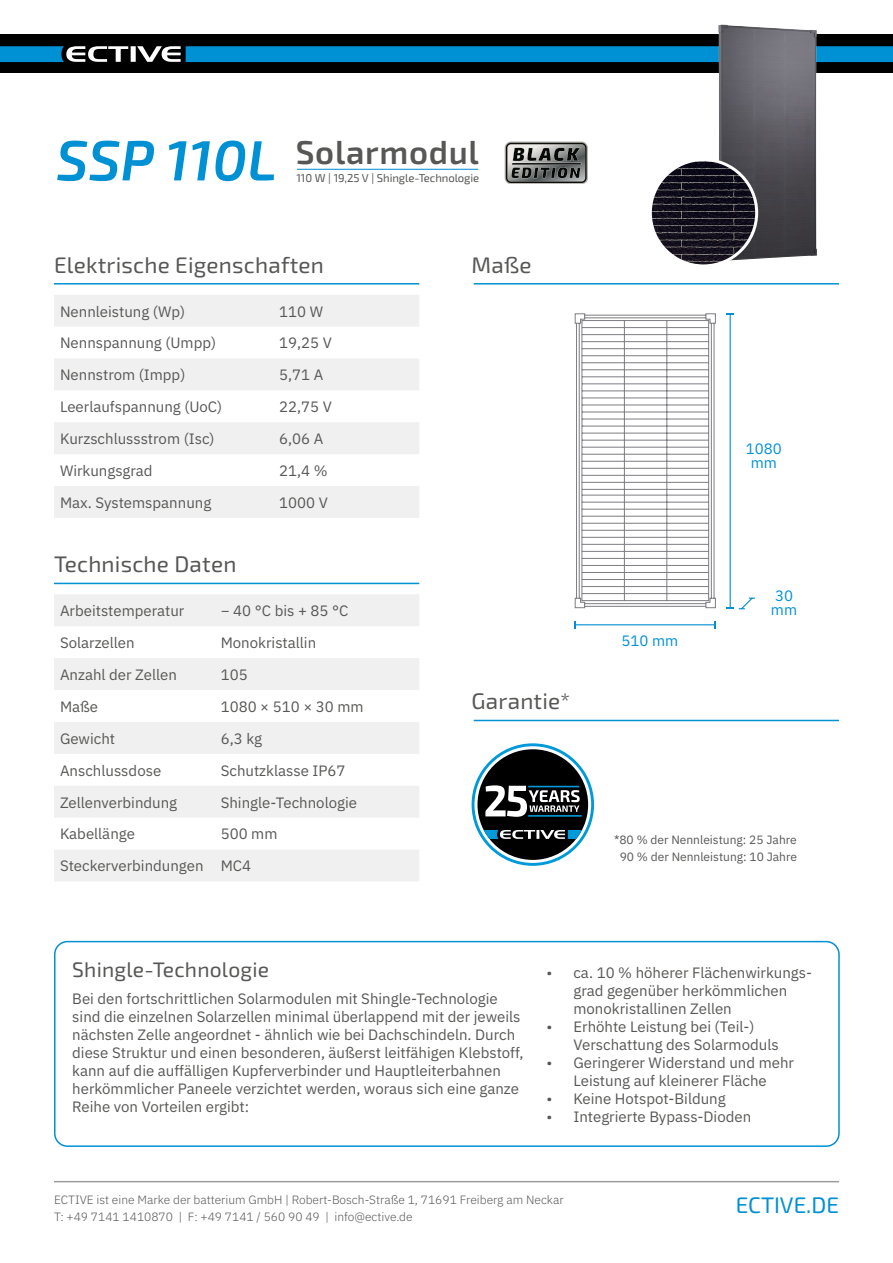
<style>
.page{position:relative;width:893px;height:1263px;background:#fff}
.page>*{position:absolute;margin:0;border:0;box-sizing:border-box;transform-origin:0 0}
.t1{font:italic 600 56.7px "Exo 2";color:#0090d4}
.t2{font:600 33px "Exo 2";letter-spacing:.02em;color:#575756}
.t3{font:22.5px "Exo 2";letter-spacing:.01em;color:#575756}
.t4{font:22.5px "Exo 2";color:#0090d4}
.t5{font:21px "Exo 2";letter-spacing:.01em;color:#575756}
.t6{font:15px/18px "IBM Plex Sans";color:#575756}
.t7{font:15px/13.5px "IBM Plex Sans";color:#0090d4;text-align:center}
.t8{font:300 12px/16.5px "IBM Plex Sans";color:#575756}
.t9{font:12px/17.5px "IBM Plex Sans";color:#575756;text-align:center}
.t10{font:11.4px "Exo 2";letter-spacing:-.01em;color:#575756}
</style>
<div class="page">
<div style="left:0;top:35px;width:893px;height:38px;background:#000"></div>
<svg style="left:0;top:46px;width:181px;height:16px"></svg>
<div style="left:186px;top:46px;width:707px;height:16px;background:#0090d4"></div>
<hr style="left:54px;top:1181px;width:785px;height:1px;background:#9d9d9c">
<div style="left:54px;top:941px;width:786px;height:206px;border:2px solid #0090d4;border-radius:13px"></div>
<hr style="left:474px;top:720px;width:365px;height:1px;background:#0090d4">
<hr style="left:54px;top:283px;width:365px;height:2px;background:#0090d4">
<hr style="left:54px;top:583px;width:365px;height:1px;background:#0090d4">
<hr style="left:474px;top:283px;width:365px;height:2px;background:#0090d4">
<svg style="left:472px;top:743px;width:122px;height:123px"></svg>
<svg style="left:54px;top:295px;width:365px;height:223px;fill:#f0f0f0"></svg>
<svg style="left:54px;top:595px;width:365px;height:286px;fill:#f0f0f0"></svg>
<hr style="left:297px;top:169px;width:181px;height:1px;background:#0090d4">
<img style="left:718px;top:24px;width:99px;height:237px">
<img style="left:650px;top:160px;width:107px;height:106px;border-radius:53px">
<div style="left:649px;top:158px;width:109px;height:109px;border:3px solid #fff;border-radius:50%"></div>
<svg style="left:574px;top:313px;width:142px;height:295px"></svg>
<hr style="left:575px;top:624px;width:140px;height:1px;background:#008fd1">
<hr style="left:730px;top:314px;width:1px;height:294px;background:#008fd1">
<svg style="left:726px;top:597px;width:29px;height:13px"></svg>
<svg style="left:505px;top:142px;width:83px;height:42px;background:#727372"></svg>
<hr style="left:512px;top:163px;width:69px;height:2px;background:#fff">
<h1 class="t1" style="left:56px;top:127px;width:222px">SSP 110L</h1>
<h2 class="t2" style="left:296px;top:133px;width:185px">Solarmodul</h2>
<p class="t10" style="left:297px;top:171px;width:184px">110 W | 19,25 V | Shingle-Technologie</p>
<h3 class="t3" style="left:54px;top:252px;width:271px">Elektrische Eigenschaften</h3>
<p class="t6" style="left:60px;top:301px;width:127px">Nennleistung (Wp)</p>
<p class="t6" style="left:279px;top:301px;width:45px">110 W</p>
<p class="t6" style="left:60px;top:333px;width:158px">Nennspannung (Umpp)</p>
<p class="t6" style="left:279px;top:333px;width:54px">19,25 V</p>
<p class="t6" style="left:60px;top:365px;width:127px">Nennstrom (Impp)</p>
<p class="t6" style="left:279px;top:365px;width:46px">5,71 A</p>
<p class="t6" style="left:60px;top:397px;width:164px">Leerlaufspannung (UoC)</p>
<p class="t6" style="left:279px;top:397px;width:54px">22,75 V</p>
<p class="t6" style="left:60px;top:429px;width:156px">Kurzschlussstrom (Isc)</p>
<p class="t6" style="left:279px;top:429px;width:46px">6,06 A</p>
<p class="t6" style="left:60px;top:460px;width:94px">Wirkungsgrad</p>
<p class="t6" style="left:279px;top:460px;width:50px">21,4 %</p>
<p class="t6" style="left:60px;top:492px;width:153px">Max. Systemspannung</p>
<p class="t6" style="left:279px;top:492px;width:50px">1000 V</p>
<h3 class="t3" style="left:54px;top:551px;width:184px">Technische Daten</h3>
<p class="t6" style="left:60px;top:601px;width:126px">Arbeitstemperatur</p>
<p class="t6" style="left:221px;top:601px;width:129px">− 40 °C bis + 85 °C</p>
<p class="t6" style="left:60px;top:632px;width:76px">Solarzellen</p>
<p class="t6" style="left:221px;top:632px;width:97px">Monokristallin</p>
<p class="t6" style="left:60px;top:664px;width:118px">Anzahl der Zellen</p>
<p class="t6" style="left:221px;top:664px;width:28px">105</p>
<p class="t6" style="left:60px;top:696px;width:40px">Maße</p>
<p class="t6" style="left:221px;top:696px;width:144px">1080 × 510 × 30 mm</p>
<p class="t6" style="left:60px;top:728px;width:57px">Gewicht</p>
<p class="t6" style="left:221px;top:728px;width:43px">6,3 kg</p>
<p class="t6" style="left:60px;top:760px;width:103px">Anschlussdose</p>
<p class="t6" style="left:221px;top:760px;width:126px">Schutzklasse IP67</p>
<p class="t6" style="left:60px;top:792px;width:119px">Zellenverbindung</p>
<p class="t6" style="left:221px;top:792px;width:138px">Shingle-Technologie</p>
<p class="t6" style="left:60px;top:824px;width:76px">Kabellänge</p>
<p class="t6" style="left:60px;top:817px;width:219px;line-height:32px;text-indent:161px">500 mm<br>Steckerverbindungen MC4</p>
<h3 class="t3" style="left:472px;top:252px;width:62px">Maße</h3>
<h3 class="t3" style="left:472px;top:688px;width:100px">Garantie*</h3>
<p class="t7" style="left:621px;top:632px;width:58px">510 mm</p>
<p class="t7" style="left:746px;top:441px;width:37px">1080 mm</p>
<p class="t7" style="left:771px;top:588px;width:28px;text-align:left">30 mm</p>
<p class="t9" style="left:614px;top:830px;width:184px">*80 % der Nennleistung: 25 Jahre<br>90 % der Nennleistung: 10 Jahre</p>
<h3 class="t5" style="left:72px;top:957px;width:198px">Shingle-Technologie</h3>
<p class="t6" style="left:72px;top:988px;width:453px">Bei den fortschrittlichen Solarmodulen mit Shingle-Technologie sind die einzelnen Solarzellen minimal überlappend mit der jeweils nächsten Zelle angeordnet - ähnlich wie bei Dachschindeln. Durch diese Struktur und einen besonderen, äußerst leitfähigen Klebstoff, kann auf die auffälligen Kupferverbinder und Hauptleiterbahnen herkömmlicher Paneele verzichtet werden, woraus sich eine ganze Reihe von Vorteilen ergibt:</p>
<p class="t6" style="left:573px;top:962px;width:240px;text-indent:-27px">• ca. 10 % höherer Flächenwirkungs&shy;grad gegenüber herkömmlichen monokristallinen Zellen</p>
<p class="t6" style="left:573px;top:1016px;width:207px;text-indent:-27px">• Erhöhte Leistung bei (Teil-)<br>Verschattung des Solarmoduls</p>
<p class="t6" style="left:546px;top:1052px;width:249px;text-align:center">• Geringerer Widerstand und mehr<br>Leistung auf kleinerer Fläche</p>
<p class="t6" style="left:546px;top:1088px;width:181px">• Keine Hotspot-Bildung</p>
<p class="t6" style="left:546px;top:1106px;width:206px">• Integrierte Bypass-Dioden</p>
<p class="t8" style="left:54px;top:1191px;width:511px">ECTIVE ist eine Marke der batterium GmbH | Robert-Bosch-Straße 1, 71691 Freiberg am Neckar<br>T: +49 7141 1410870 | F: +49 7141 / 560 90 49 | info@ective.de</p>
<h3 class="t4" style="left:736px;top:1192px;width:105px">ECTIVE.DE</h3>
</div>
